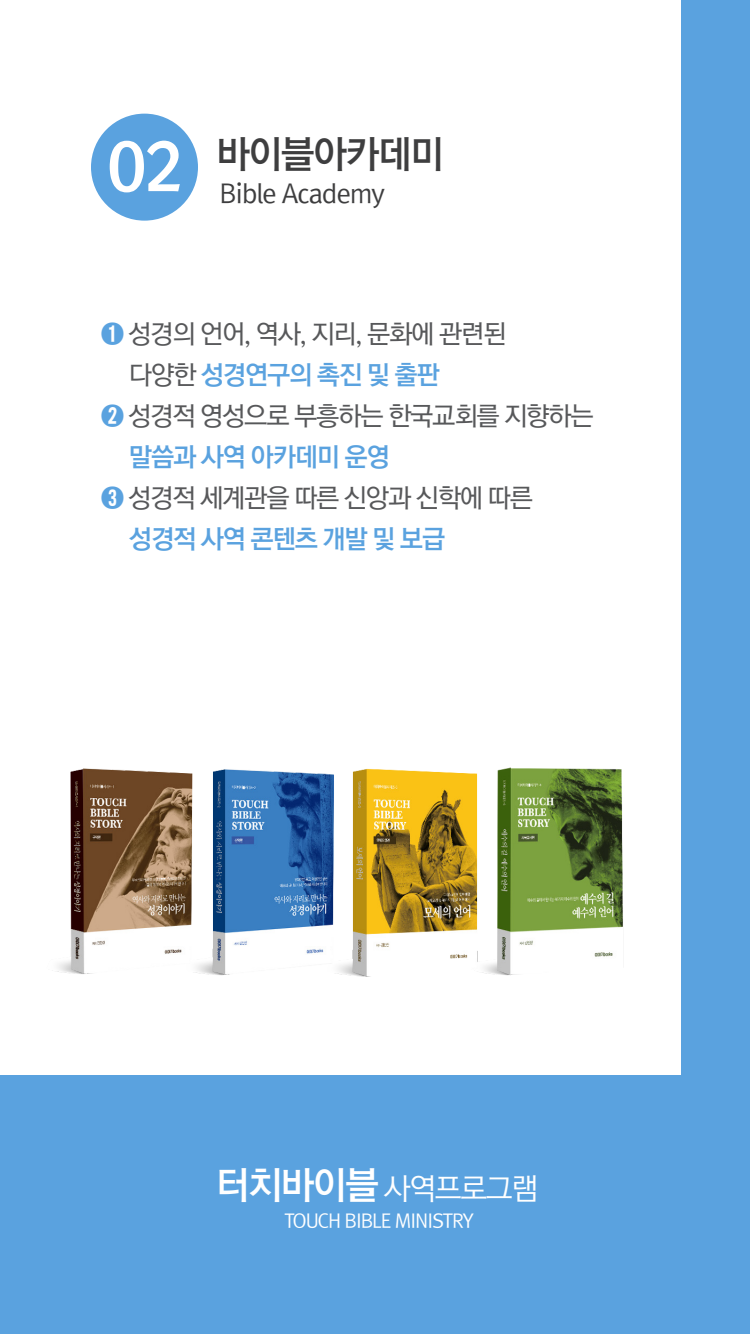
<style>
.page{position:relative;width:750px;height:1334px;background:#fff}
.page>*{position:absolute;margin:0;border:0;box-sizing:border-box;transform-origin:0 0}
.t1{font:66px "Rix Go EB";color:#fff}
.t2{font:38px "Rix Go B";letter-spacing:-.05em;color:#3e3e3f}
.t3{font:30px "Rix Go R";letter-spacing:-.05em;color:#fff}
.t4{font:26px "Rix Go M";letter-spacing:-.05em;color:#57585a}
.t5{font:26px "Rix Go B";letter-spacing:-.05em;color:#5aa2df}
.t6{font:26px "Rix Go M";letter-spacing:-.03em;color:#3e3e3f}
.t7{font:19px "Rix Go M";letter-spacing:-.05em;color:#fff}
.s1{font-family:"Korean GD15 R";color:#5aa2df}
.s2{font-family:"Rix Go M";color:#57585a}
.s3{font-family:"Rix Go B";font-size:38px}
</style>
<div class="page">
<div style="left:91px;top:114px;width:107px;height:107px;background:#5aa2df;border-radius:50%"></div>
<div style="left:682px;top:0;width:68px;height:1075px;background:#5aa2df"></div>
<img style="left:57px;top:767px;width:566px;height:210px">
<div style="left:0;top:1075px;width:750px;height:259px;background:#5aa2df"></div>
<p class="t1" style="left:107px;top:124px;width:78px">02</p>
<p class="t2" style="left:216px;top:130px;width:229px">바이블아카데미</p>
<p class="t6" style="left:220px;top:178px;width:167px">Bible Academy</p>
<p class="t4" style="left:101px;top:318px;width:407px"><span class="s1">➊</span> 성경의 언어, 역사, 지리, 문화에 관련된</p>
<p class="t5" style="left:129px;top:358px;width:312px"><span class="s2">다양한</span> 성경연구의 촉진 및 출판</p>
<p class="t4" style="left:101px;top:400px;width:494px"><span class="s1">➋</span> 성경적 영성으로 부흥하는 한국교회를 지향하는</p>
<p class="t5" style="left:129px;top:440px;width:263px">말씀과 사역 아카데미 운영</p>
<p class="t4" style="left:101px;top:482px;width:434px"><span class="s1">➌</span> 성경적 세계관을 따른 신앙과 신학에 따른</p>
<p class="t5" style="left:129px;top:522px;width:318px">성경적 사역 콘텐츠 개발 및 보급</p>
<p class="t3" style="left:216px;top:1171px;width:324px"><span class="s3">터치바이블</span> 사역프로그램</p>
<p class="t7" style="left:285px;top:1210px;width:191px">TOUCH BIBLE MINISTRY</p>
</div>
